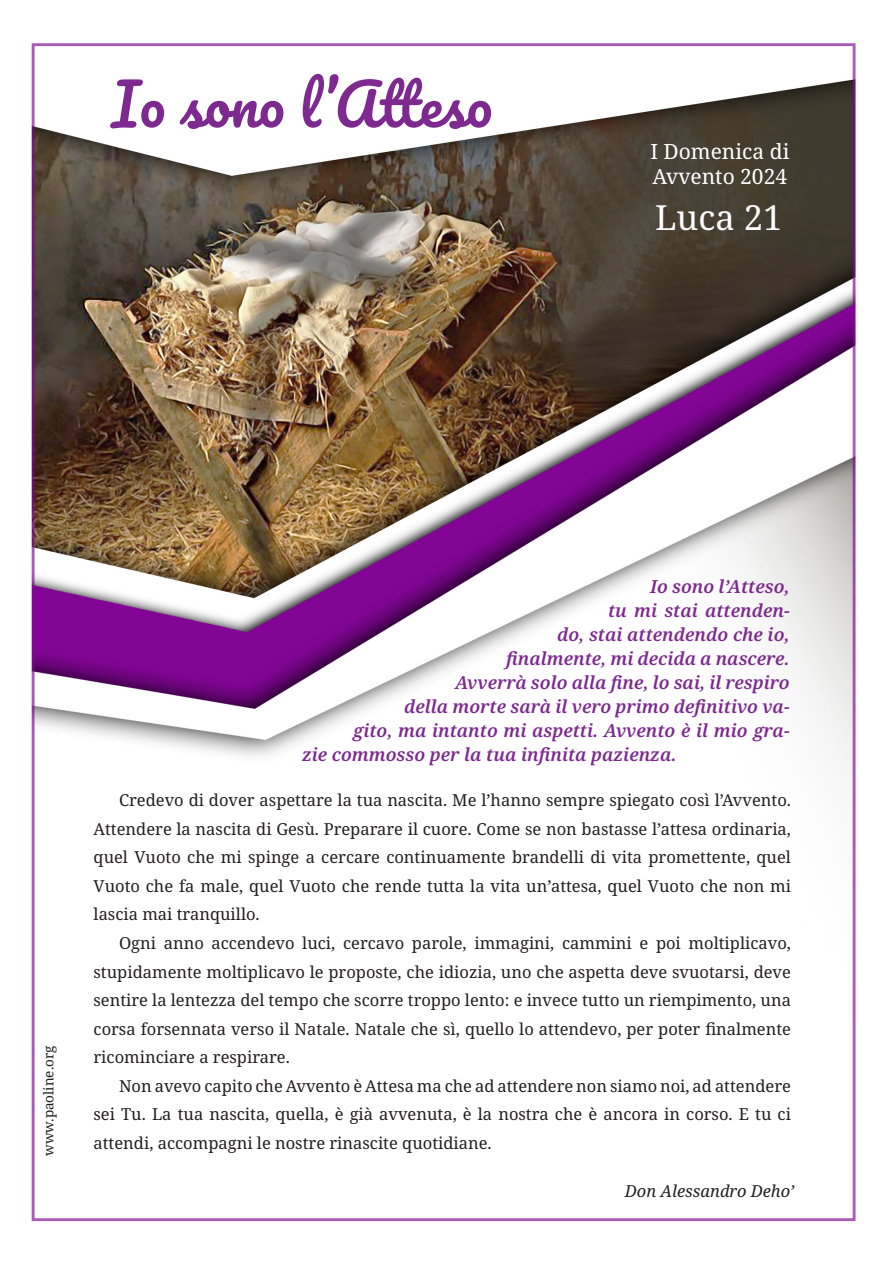
<style>
.page{position:relative;width:893px;height:1263px;background:#fff}
.page>*{position:absolute;margin:0;border:0;box-sizing:border-box;transform-origin:0 0}
.t1{font:57px "Pacifico";color:#7d298f}
.t2{font:34.5px "Noto Serif";color:#fff}
.t3{font:21px/24.2px "Noto Serif";color:#fff}
.zdanie{font:italic 600 18px "Noto Serif";color:#7d298f}
.tekst{font:16.5px/28.5px "Noto Serif";color:#231f20;text-align:justify}
.t4{font:italic 16.5px "Noto Serif";color:#231f20}
.t5{font:13.5px "Noto Serif";color:#231f20}
</style>
<div class="page">
<img style="left:31px;top:43px;width:825px;height:1179px">
<p class="t1" style="left:111px;top:74px;width:382px">Io sono l’Atteso</p>
<p class="t3" style="left:650px;top:140px;width:141px">I Domenica di<br>Avvento 2024</p>
<p class="t2" style="left:655px;top:193px;width:129px">Luca 21</p>
<p class="t5" style="left:39px;top:1156px;width:112px;rotate:-90deg">www.paoline.org</p>
<p class="zdanie" style="left:650px;top:574px;width:141px">Io sono l’Atteso,</p>
<p class="zdanie" style="left:608px;top:598px;width:183px">tu mi stai attenden-</p>
<p class="zdanie" style="left:557px;top:622px;width:234px">do, stai attendendo che io,</p>
<p class="zdanie" style="left:506px;top:646px;width:285px">finalmente, mi decida a nascere.</p>
<p class="zdanie" style="left:455px;top:670px;width:336px">Avverrà solo alla fine, lo sai, il respiro</p>
<p class="zdanie" style="left:404px;top:694px;width:387px">della morte sarà il vero primo definitivo va-</p>
<p class="zdanie" style="left:353px;top:718px;width:438px">gito, ma intanto mi aspetti. Avvento è il mio gra-</p>
<p class="zdanie" style="left:302px;top:742px;width:376px">zie commosso per la tua infinita pazienza.</p>
<p class="tekst" style="left:94px;top:787px;width:699px;text-indent:26px">Credevo di dover aspettare la tua nascita. Me l’hanno sempre spiegato così l’Avvento.<br>Attendere la nascita di Gesù. Preparare il cuore. Come se non bastasse l’attesa ordinaria, quel Vuoto che mi spinge a cercare continuamente brandelli di vita promettente, quel Vuoto che fa male, quel Vuoto che rende tutta la vita un’attesa, quel Vuoto che non mi lascia mai tranquillo.</p>
<p class="tekst" style="left:94px;top:929px;width:699px;text-indent:26px">Ogni anno accendevo luci, cercavo parole, immagini, cammini e poi moltiplicavo, stupidamente moltiplicavo le proposte, che idiozia, uno che aspetta deve svuotarsi, deve sentire la lentezza del tempo che scorre troppo lento: e invece tutto un riempimento, una corsa forsennata verso il Natale. Natale che sì, quello lo attendevo, per poter finalmente ricominciare a respirare.</p>
<p class="tekst" style="left:94px;top:1072px;width:699px;text-indent:26px">Non avevo capito che Avvento è Attesa ma che ad attendere non siamo noi, ad attendere sei Tu. La tua nascita, quella, è già avvenuta, è la nostra che è ancora in corso. E tu ci attendi, accompagni le nostre rinascite quotidiane.</p>
<p class="t4" style="left:625px;top:1180px;width:171px">Don Alessandro Deho’</p>
</div>
